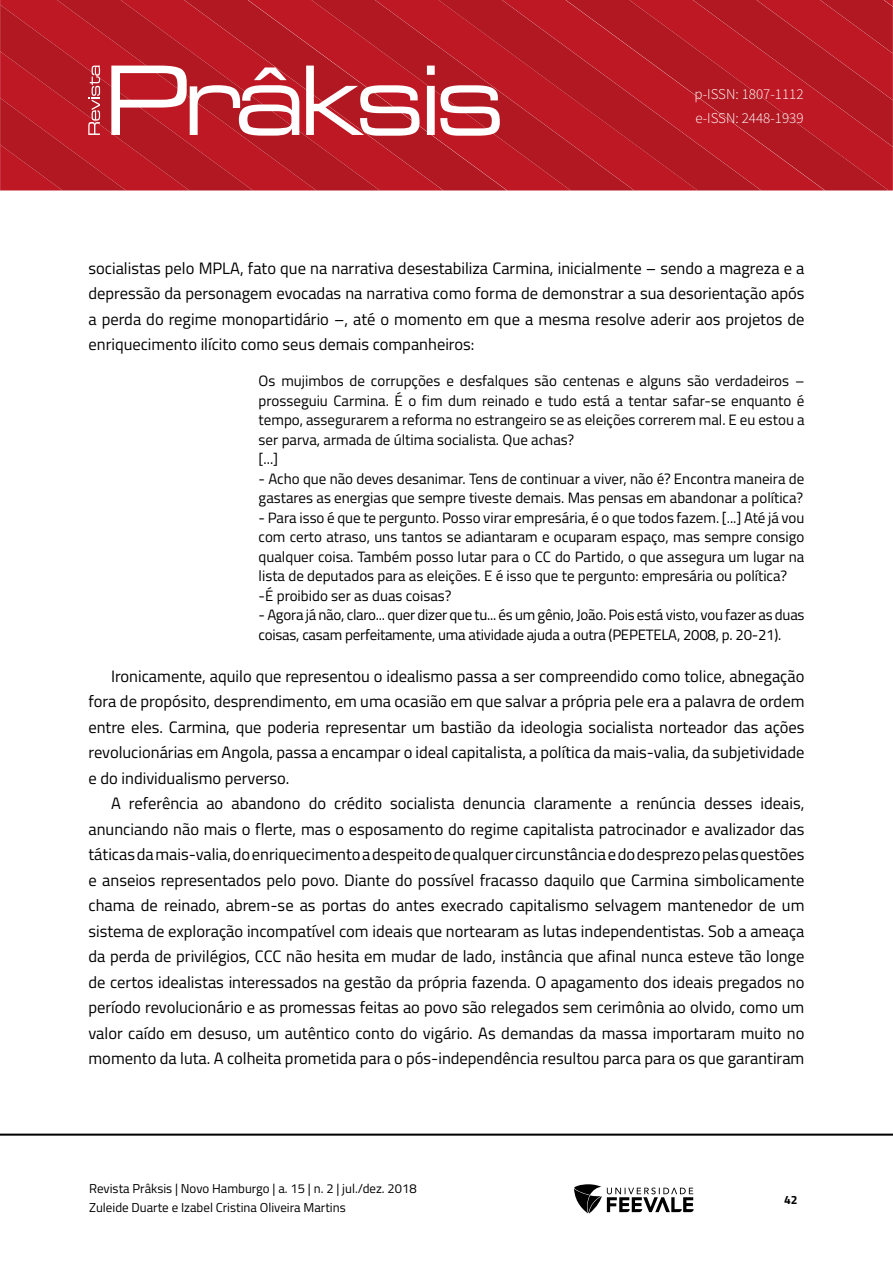
<style>
.page{position:relative;width:893px;height:1263px;background:#fff}
.page>*{position:absolute;margin:0;border:0;box-sizing:border-box;transform-origin:0 0}
.t1{font:16.5px/25.5px "Titillium Web";color:#000;text-align:justify}
.t2{font:15px/19.5px "Titillium Web";color:#000}
.t3{font:300 15px/24px "Source Sans Pro";color:#fff}
.t4{font:12.9px/19.4px "Titillium Web";color:#000}
.t5{font:700 12px "Titillium Web";color:#000}
</style>
<div class="page">
<svg style="left:0;top:5px;width:56px;height:46px;background:#b71923"></svg>
<svg style="left:56px;top:0;width:128px;height:51px;background:#b81823"></svg>
<svg style="left:184px;top:0;width:127px;height:51px;background:#b81923"></svg>
<svg style="left:311px;top:0;width:127px;height:51px;background:#b81923"></svg>
<svg style="left:438px;top:0;width:127px;height:190px;background:#b81923"></svg>
<svg style="left:565px;top:0;width:324px;height:190px;background:#b81923"></svg>
<svg style="left:692px;top:0;width:201px;height:147px;background:#b81923"></svg>
<hr style="left:0;top:1133px;width:893px;height:3px;background:#000">
<svg style="left:574px;top:1184px;width:120px;height:29px"></svg>
<svg style="left:0;top:51px;width:500px;height:139px;background:#c13740"></svg>
<p class="t3" style="left:694px;top:82px;width:111px">p-ISSN: 1807-1112 e-ISSN: 2448-1939</p>
<p class="t1" style="left:88px;top:254px;width:717px">socialistas pelo MPLA, fato que na narrativa desestabiliza Carmina, inicialmente – sendo a magreza e a depressão da personagem evocadas na narrativa como forma de demonstrar a sua desorientação após a perda do regime monopartidário –, até o momento em que a mesma resolve aderir aos projetos de enriquecimento ilícito como seus demais companheiros:</p>
<p class="t2" style="left:259px;top:370px;width:547px">Os mujimbos de corrupções e desfalques são centenas e alguns são verdadeiros – prosseguiu Carmina. É o fim dum reinado e tudo está a tentar safar-se enquanto é tempo, assegurarem a reforma no estrangeiro se as eleições correrem mal. E eu estou a ser parva, armada de última socialista. Que achas?<br>[...]</p>
<p class="t2" style="left:259px;top:468px;width:547px">- Acho que não deves desanimar. Tens de continuar a viver, não é? Encontra maneira de gastares as energias que sempre tiveste demais. Mas pensas em abandonar a política?</p>
<p class="t2" style="left:259px;top:507px;width:547px">- Para isso é que te pergunto. Posso virar empresária, é o que todos fazem. [...] Até já vou com certo atraso, uns tantos se adiantaram e ocuparam espaço, mas sempre consigo qualquer coisa. Também posso lutar para o CC do Partido, o que assegura um lugar na lista de deputados para as eleições. E é isso que te pergunto: empresária ou política? -É proibido ser as duas coisas?</p>
<p class="t2" style="left:259px;top:604px;width:547px">- Agora já não, claro... quer dizer que tu... és um gênio, João. Pois está visto, vou fazer as duas coisas, casam perfeitamente, uma atividade ajuda a outra (PEPETELA, 2008, p. 20-21).</p>
<p class="t1" style="left:88px;top:662px;width:717px;text-indent:23px">Ironicamente, aquilo que representou o idealismo passa a ser compreendido como tolice, abnegação fora de propósito, desprendimento, em uma ocasião em que salvar a própria pele era a palavra de ordem entre eles. Carmina, que poderia representar um bastião da ideologia socialista norteador das ações revolucionárias em Angola, passa a encampar o ideal capitalista, a política da mais-valia, da subjetividade e do individualismo perverso.</p>
<p class="t1" style="left:88px;top:790px;width:718px;text-indent:23px">A referência ao abandono do crédito socialista denuncia claramente a renúncia desses ideais, anunciando não mais o flerte, mas o esposamento do regime capitalista patrocinador e avalizador das táticas da mais-valia, do enriquecimento a despeito de qualquer circunstância e do desprezo pelas questões e anseios representados pelo povo. Diante do possível fracasso daquilo que Carmina simbolicamente chama de reinado, abrem-se as portas do antes execrado capitalismo selvagem mantenedor de um sistema de exploração incompatível com ideais que nortearam as lutas independentistas. Sob a ameaça da perda de privilégios, CCC não hesita em mudar de lado, instância que afinal nunca esteve tão longe de certos idealistas interessados na gestão da própria fazenda. O apagamento dos ideais pregados no período revolucionário e as promessas feitas ao povo são relegados sem cerimônia ao olvido, como um valor caído em desuso, um autêntico conto do vigário. As demandas da massa importaram muito no momento da luta. A colheita prometida para o pós-independência resultou parca para os que garantiram</p>
<p class="t4" style="left:89px;top:1178px;width:329px">Revista Prâksis | Novo Hamburgo | a. 15 | n. 2 | jul./dez. 2018<br>Zuleide Duarte e Izabel Cristina Oliveira Martins</p>
<p class="t5" style="left:784px;top:1190px;width:15px">42</p>
</div>
